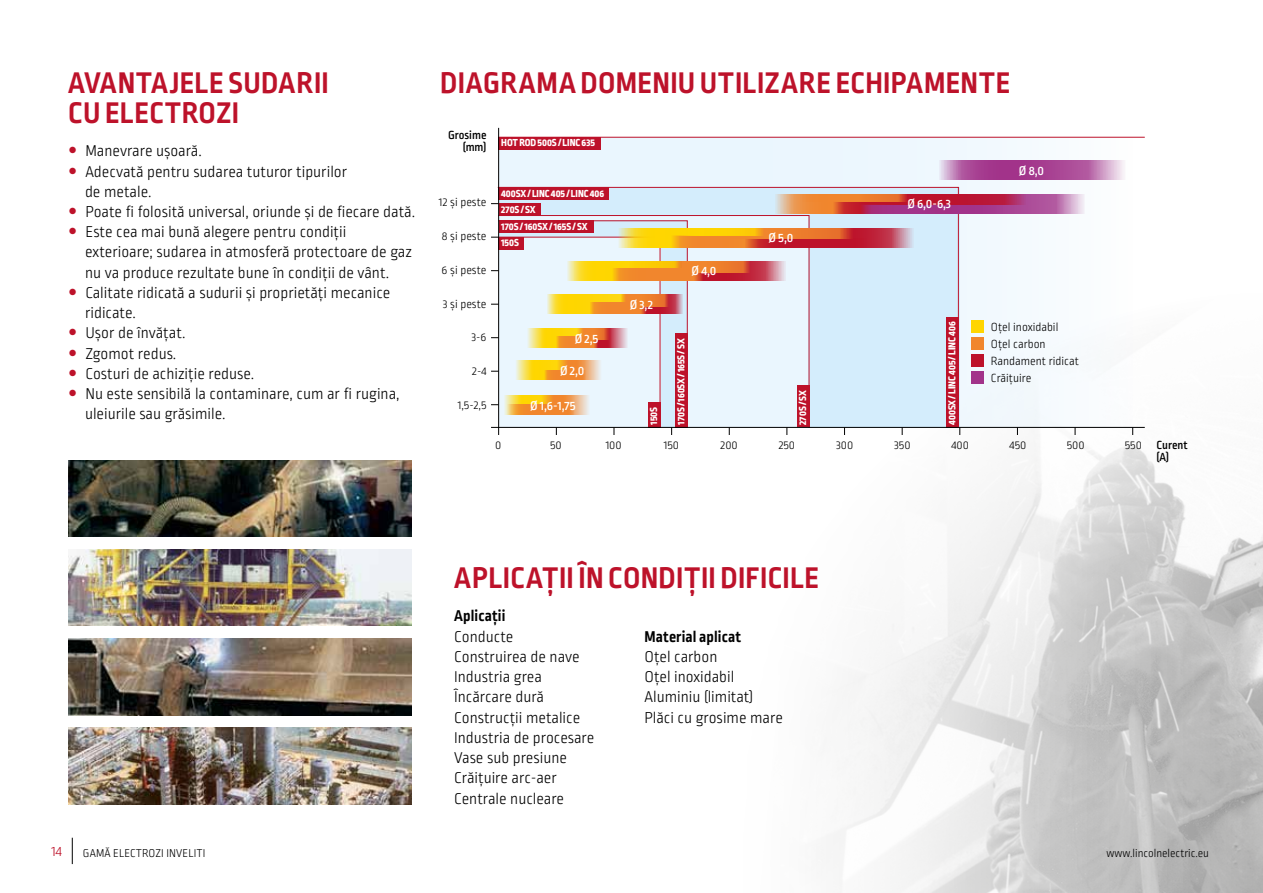
<style>
.page{position:relative;width:1263px;height:893px;background:#fff}
.page>*{position:absolute;margin:0;border:0;box-sizing:border-box;transform-origin:0 0}
.t1{font:700 31.5px/30px "Ropa Sans Pro";letter-spacing:.01em;color:#bd122a}
.t2{font:300 16.5px/20.2px "Ropa Sans Pro";color:#000}
.t3{font:700 16.5px "Ropa Sans Pro";letter-spacing:.01em;color:#000}
.t4{font:300 15px "Ropa Sans Pro";color:#bd122a}
.t5{font:500 13.35px "Ropa Sans Pro";color:#fff}
.t6{font:300 12.45px/16.8px "Ropa Sans Pro";color:#000}
.t7{font:500 12.45px/12.5px "Ropa Sans Pro";color:#000}
.t8{font:300 12px "Ropa Sans Pro";letter-spacing:.005em;color:#000}
.t9{font:800 10.8px "Ropa Sans Pro";color:#fff}
</style>
<div class="page">
<img style="left:602px;top:136px;width:661px;height:757px">
<div style="left:500px;top:137px;width:633px;height:291px;background:#f2f9fe"></div>
<div style="left:497px;top:187px;width:462px;height:240px;background:#d4edfc"></div>
<svg style="left:499px;top:215px;width:310px;height:212px"></svg>
<hr style="left:498px;top:137px;width:647px;height:1px;background:#bd122a">
<svg style="left:939px;top:161px;width:183px;height:19px;background:#b45ea3"></svg>
<svg style="left:1002px;top:194px;width:82px;height:19px"></svg>
<svg style="left:774px;top:194px;width:58px;height:19px"></svg>
<svg style="left:832px;top:202px;width:28px;height:11px"></svg>
<svg style="left:860px;top:205px;width:142px;height:8px"></svg>
<svg style="left:858px;top:194px;width:168px;height:11px"></svg>
<svg style="left:801px;top:194px;width:106px;height:8px"></svg>
<svg style="left:852px;top:228px;width:61px;height:19px"></svg>
<div style="left:670px;top:236px;width:126px;height:11px;background:#f1862c"></div>
<svg style="left:746px;top:239px;width:121px;height:8px"></svg>
<svg style="left:763px;top:228px;width:89px;height:11px"></svg>
<svg style="left:688px;top:228px;width:75px;height:8px"></svg>
<svg style="left:702px;top:261px;width:84px;height:19px"></svg>
<svg style="left:688px;top:272px;width:14px;height:8px"></svg>
<svg style="left:688px;top:261px;width:61px;height:11px"></svg>
<div style="left:972px;top:321px;width:12px;height:12px;background:#ffd500"></div>
<div style="left:972px;top:338px;width:12px;height:12px;background:#f1862d"></div>
<div style="left:972px;top:355px;width:12px;height:12px;background:#bd122a"></div>
<div style="left:972px;top:372px;width:12px;height:12px;background:#a2338a"></div>
<div style="left:499px;top:137px;width:102px;height:12px;background:#bd122a"></div>
<div style="left:499px;top:187px;width:110px;height:12px;background:#bd122a"></div>
<div style="left:946px;top:317px;width:12px;height:110px;background:#bd122a"></div>
<div style="left:499px;top:203px;width:41px;height:13px;background:#bd122a"></div>
<div style="left:797px;top:386px;width:12px;height:41px;background:#bd122a"></div>
<hr style="left:498px;top:128px;width:1px;height:307px;background:#000">
<hr style="left:491px;top:427px;width:654px;height:1px;background:#000">
<svg style="left:491px;top:220px;width:197px;height:215px"></svg>
<img style="left:68px;top:460px;width:344px;height:76px">
<img style="left:68px;top:639px;width:344px;height:76px">
<img style="left:68px;top:728px;width:344px;height:76px">
<img style="left:68px;top:549px;width:344px;height:77px">
<svg style="left:72px;top:838px;width:1px;height:26px"></svg>
<h1 class="t1" style="left:68px;top:70px;width:262px">AVANTAJELE SUDARII<br>CU ELECTROZI</h1>
<p class="t2" style="left:85px;top:142px;width:332px">Manevrare ușoară.<br>Adecvată pentru sudarea tuturor tipurilor<br>de metale.<br>Poate fi folosită universal, oriunde și de fiecare dată.<br>Este cea mai bună alegere pentru condiții exterioare; sudarea in atmosferă protectoare de gaz nu va produce rezultate bune în condiții de vânt.<br>Calitate ridicată a sudurii și proprietăți mecanice ridicate.<br>Ușor de învățat.<br>Zgomot redus.<br>Costuri de achiziție reduse.<br>Nu este sensibilă la contaminare, cum ar fi rugina, uleiurile sau grăsimile.</p>
<h1 class="t1" style="left:440px;top:70px;width:572px">DIAGRAMA DOMENIU UTILIZARE ECHIPAMENTE</h1>
<p class="t7" style="left:448px;top:129px;width:40px;text-align:right">Grosime (mm)</p>
<p class="t6" style="left:439px;top:195px;width:49px">12 și peste</p>
<p class="t6" style="left:442px;top:228px;width:46px">8 și peste</p>
<p class="t6" style="left:442px;top:262px;width:46px">6 și peste</p>
<p class="t6" style="left:443px;top:296px;width:45px">3 și peste</p>
<p class="t6" style="left:471px;top:330px;width:17px">3-6</p>
<p class="t6" style="left:472px;top:364px;width:16px">2-4</p>
<p class="t6" style="left:458px;top:397px;width:30px">1,5-2,5</p>
<p class="t9" style="left:501px;top:137px;width:95px">HOT ROD 500S / LINC 635</p>
<p class="t9" style="left:501px;top:187px;width:105px">400SX / LINC 405 / LINC 406</p>
<p class="t9" style="left:501px;top:203px;width:36px">270S / SX</p>
<p class="t9" style="left:501px;top:220px;width:88px">170S / 160SX / 165S / SX</p>
<p class="t9" style="left:501px;top:237px;width:19px">150S</p>
<p class="t5" style="left:575px;top:331px;width:25px">Ø 2,5</p>
<p class="t5" style="left:560px;top:363px;width:26px">Ø 2,0</p>
<p class="t5" style="left:530px;top:398px;width:47px">Ø 1,6-1,75</p>
<p class="t5" style="left:630px;top:297px;width:25px">Ø 3,2</p>
<p class="t9" style="left:647px;top:425px;width:19px;rotate:-90deg">150S</p>
<p class="t5" style="left:692px;top:263px;width:26px">Ø 4,0</p>
<p class="t9" style="left:675px;top:425px;width:88px;rotate:-90deg">170S / 160SX / 165S / SX</p>
<p class="t5" style="left:768px;top:231px;width:26px">Ø 5,0</p>
<p class="t9" style="left:796px;top:425px;width:36px;rotate:-90deg">270S / SX</p>
<p class="t5" style="left:907px;top:197px;width:45px">Ø 6,0-6,3</p>
<p class="t5" style="left:1019px;top:163px;width:27px">Ø 8,0</p>
<p class="t9" style="left:946px;top:425px;width:105px;rotate:-90deg">400SX / LINC 405 / LINC 406</p>
<p class="t6" style="left:991px;top:320px;width:89px">Oțel inoxidabil<br>Oțel carbon<br>Randament ridicat<br>Crăițuire</p>
<p class="t6" style="left:495px;top:437px;width:8px">0</p>
<p class="t6" style="left:550px;top:437px;width:13px">50</p>
<p class="t6" style="left:606px;top:437px;width:18px">100</p>
<p class="t6" style="left:664px;top:437px;width:17px">150</p>
<p class="t6" style="left:720px;top:437px;width:19px">200</p>
<p class="t6" style="left:779px;top:437px;width:18px">250</p>
<p class="t6" style="left:836px;top:437px;width:19px">300</p>
<p class="t6" style="left:894px;top:437px;width:18px">350</p>
<p class="t6" style="left:951px;top:437px;width:19px">400</p>
<p class="t6" style="left:1009px;top:437px;width:19px">450</p>
<p class="t6" style="left:1067px;top:437px;width:19px">500</p>
<p class="t6" style="left:1125px;top:437px;width:19px">550</p>
<p class="t7" style="left:1156px;top:439px;width:33px">Curent (A)</p>
<h1 class="t1" style="left:454px;top:565px;width:366px">APLICAȚII ÎN CONDIȚII DIFICILE</h1>
<p class="t3" style="left:454px;top:607px;width:53px">Aplicații</p>
<p class="t2" style="left:454px;top:627px;width:142px">Conducte<br>Construirea de nave<br>Industria grea<br>Încărcare dură<br>Construcții metalice<br>Industria de procesare<br>Vase sub presiune<br>Crăițuire arc-aer<br>Centrale nucleare</p>
<p class="t3" style="left:644px;top:627px;width:98px">Material aplicat</p>
<p class="t2" style="left:644px;top:647px;width:140px">Oțel carbon<br>Oțel inoxidabil<br>Aluminiu (limitat)<br>Plăci cu grosime mare</p>
<p class="t4" style="left:52px;top:843px;width:12px">14</p>
<p class="t8" style="left:83px;top:847px;width:124px">GAMĂ ELECTROZI INVELITI</p>
<p class="t8" style="left:1106px;top:847px;width:104px">www.lincolnelectric.eu</p>
</div>
